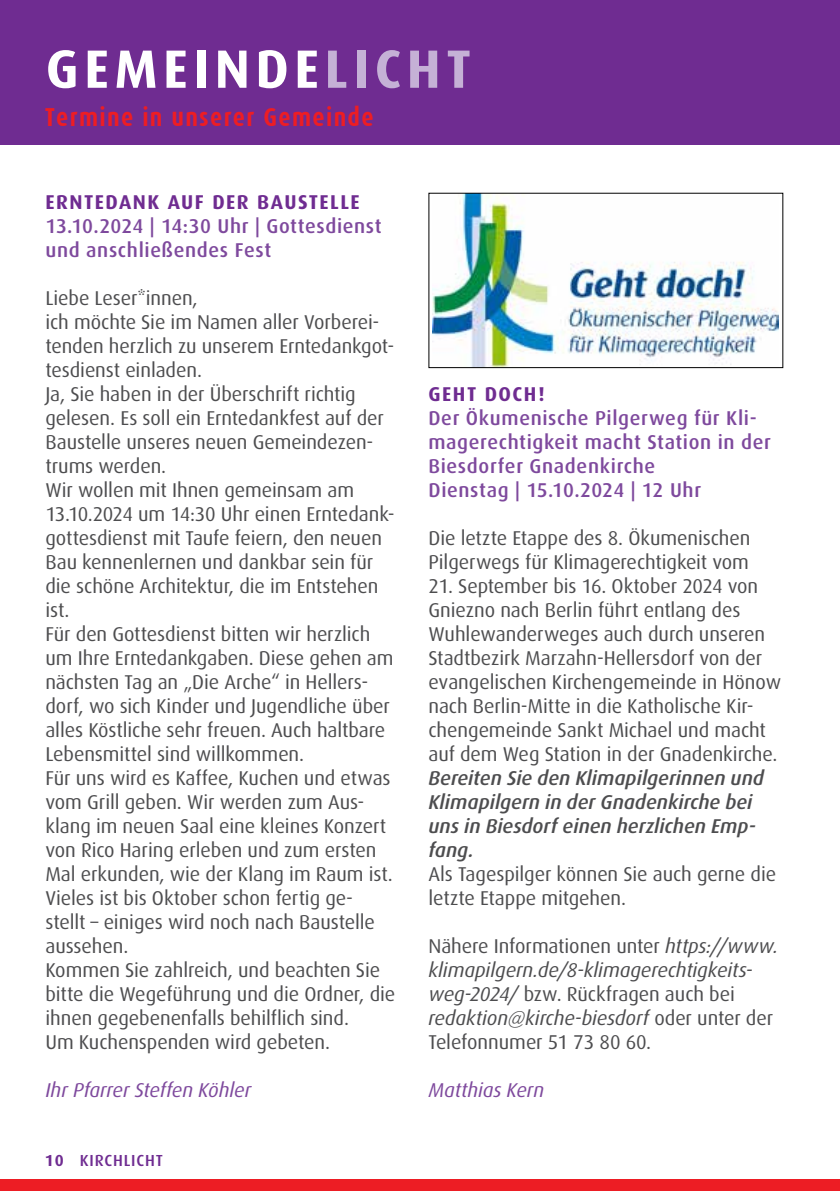
<style>
.page{position:relative;width:840px;height:1191px;background:#fff}
.page>*{position:absolute;margin:0;border:0;box-sizing:border-box;transform-origin:0 0}
.t1{font:700 54px "Dax";letter-spacing:.1em;color:#fff}
.t2{font:700 26px "Dax Condensed";letter-spacing:.05em;color:#ed1d24}
.t3{font:20px/24px "Dax";letter-spacing:-.005em;color:#4d4d4f}
.t4{font:500 20px/24px "Dax";letter-spacing:.03em;color:#7e499d}
.t5{font:italic 20px/24px "Dax";letter-spacing:-.005em;color:#4d4d4f}
.t6{font:italic 500 20px/24px "Dax";color:#4d4d4f}
.t7{font:italic 20px "Dax";letter-spacing:-.005em;color:#7e499d}
.t8{font:700 20px "Dax";letter-spacing:.075em;color:#6f2c91}
.t9{font:500 16px "Dax";letter-spacing:.05em;color:#6f2c91}
.s1{color:#c5b1d6}
.s2{font-weight:700}
.s3{font-style:normal}
</style>
<div class="page">
<div style="left:0;top:1179px;width:839px;height:12px;background:#ed1d24"></div>
<div style="left:0;top:0;width:839px;height:145px;background:#6f2c91"></div>
<img style="left:432px;top:195px;width:346px;height:171px">
<div style="left:428px;top:193px;width:354px;height:175px;border:1px solid #000"></div>
<h1 class="t1" style="left:46px;top:39px;width:426px">GEMEINDE<span class="s1">LICHT</span></h1>
<h2 class="t2" style="left:45px;top:103px;width:330px">Termine in unserer Gemeinde</h2>
<p class="t8" style="left:45px;top:190px;width:316px">ERNTEDANK AUF DER BAUSTELLE</p>
<p class="t4" style="left:45px;top:214px;width:337px">13.10.2024 | 14:30 Uhr | Gottesdienst und anschließendes Fest</p>
<p class="t3" style="left:45px;top:286px;width:351px">Liebe Leser*innen,<br>ich möchte Sie im Namen aller Vorberei&shy;tenden herzlich zu unserem Erntedankgot&shy;tesdienst einladen.<br>Ja, Sie haben in der Überschrift richtig gelesen. Es soll ein Erntedankfest auf der Baustelle unseres neuen Gemeindezen&shy;trums werden.<br>Wir wollen mit Ihnen gemeinsam am 13.10.2024 um 14:30 Uhr einen Erntedank&shy;gottesdienst mit Taufe feiern, den neuen Bau kennenlernen und dankbar sein für die schöne Architektur, die im Entstehen ist.<br>Für den Gottesdienst bitten wir herzlich um Ihre Erntedankgaben. Diese gehen am nächsten Tag an „Die Arche“ in Hellers&shy;dorf, wo sich Kinder und Jugendliche über alles Köstliche sehr freuen. Auch haltbare Lebensmittel sind willkommen.<br>Für uns wird es Kaffee, Kuchen und etwas vom Grill geben. Wir werden zum Aus&shy;klang im neuen Saal eine kleines Konzert von Rico Haring erleben und zum ersten Mal erkunden, wie der Klang im Raum ist.<br>Vieles ist bis Oktober schon fertig ge&shy;stellt – einiges wird noch nach Baustelle aussehen.<br>Kommen Sie zahlreich, und beachten Sie bitte die Wegeführung und die Ordner, die ihnen gegebenenfalls behilflich sind.<br>Um Kuchenspenden wird gebeten.</p>
<p class="t7" style="left:45px;top:1078px;width:207px">Ihr Pfarrer Steffen Köhler</p>
<p class="t9" style="left:45px;top:1151px;width:119px"><span class="s2">10</span> Kirchlicht</p>
<p class="t8" style="left:428px;top:382px;width:118px">GEHT DOCH!</p>
<p class="t4" style="left:428px;top:406px;width:344px">Der Ökumenische Pilgerweg für Kli&shy;magerechtigkeit macht Station in der<br>Biesdorfer Gnadenkirche<br>Dienstag | 15.10.2024 | 12 Uhr</p>
<p class="t3" style="left:428px;top:526px;width:323px">Die letzte Etappe des 8. Ökumenischen<br>Pilgerwegs für Klimagerechtigkeit vom</p>
<p class="t3" style="left:428px;top:574px;width:354px">21. September bis 16. Oktober 2024 von Gniezno nach Berlin führt entlang des Wuhlewanderweges auch durch unseren Stadtbezirk Marzahn-Hellersdorf von der evangelischen Kirchengemeinde in Hönow nach Berlin-Mitte in die Katholische Kir&shy;chengemeinde Sankt Michael und macht auf dem Weg Station in der Gnadenkirche.</p>
<p class="t6" style="left:428px;top:766px;width:337px">Bereiten Sie den Klimapilgerinnen und<br>Klimapilgern in der Gnadenkirche bei uns in Biesdorf einen herzlichen Emp&shy;fang.</p>
<p class="t3" style="left:428px;top:862px;width:349px">Als Tagespilger können Sie auch gerne die letzte Etappe mitgehen.</p>
<p class="t5" style="left:428px;top:934px;width:351px"><span class="s3">Nähere Informationen unter</span> https://www. klimapilgern.de/8-klimagerechtigkeits&shy;weg-2024/ <span class="s3">bzw. Rückfragen auch bei </span>redaktion@kirche-biesdorf <span class="s3">oder unter der Telefonnumer 51 73 80 60.</span></p>
<p class="t7" style="left:428px;top:1078px;width:117px">Matthias Kern</p>
</div>
